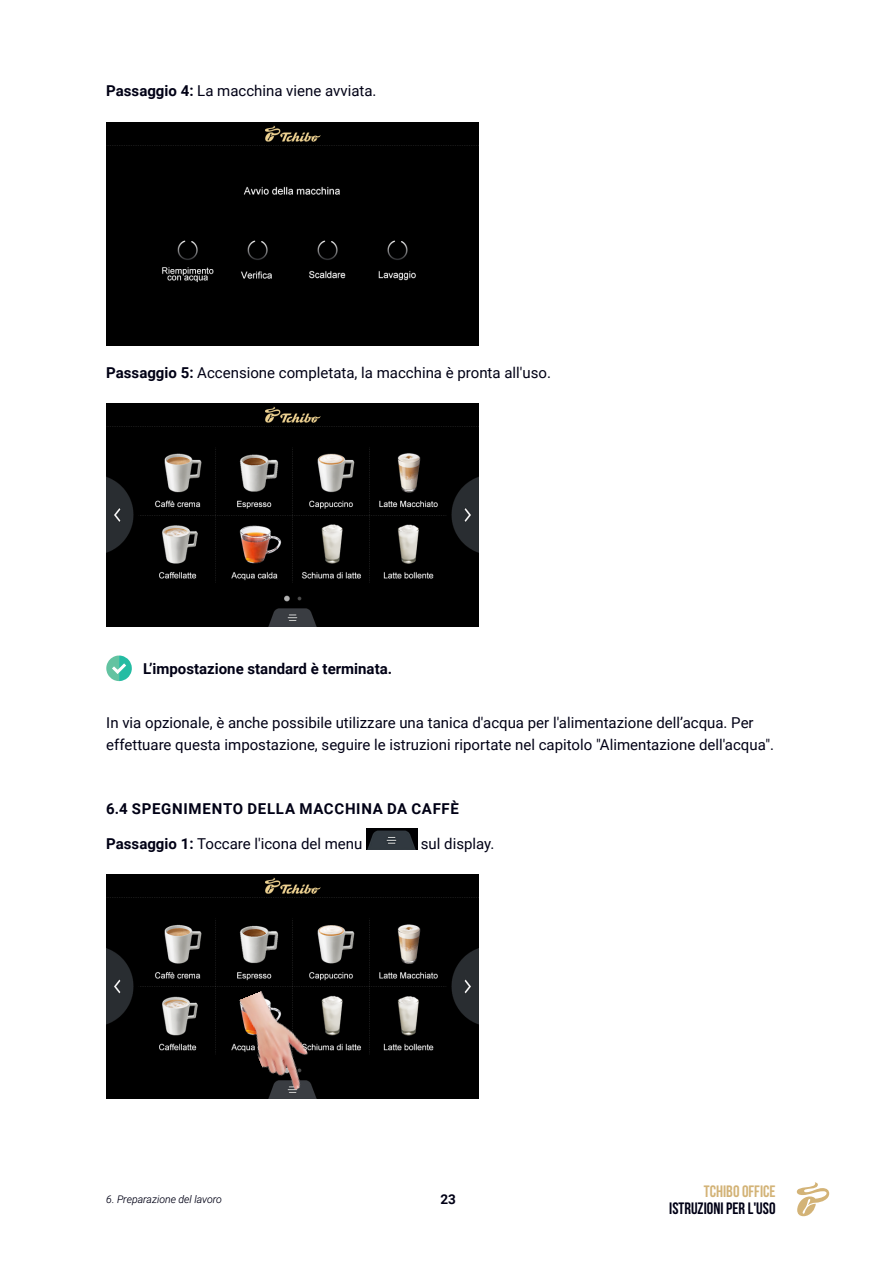
<style>
.page{position:relative;width:893px;height:1263px;background:#fff}
.page>*{position:absolute;margin:0;border:0;box-sizing:border-box;transform-origin:0 0}
.t1{font:700 16.5px "Bebas Neue";color:#000015}
.t2{font:700 16.5px "Bebas Neue";color:#d3b377}
.t3{font:15px/22.5px "Roboto";color:#000015}
.Überschrift_2{font:700 15px "Roboto";letter-spacing:.05em;color:#000015}
.Überschrift_2-2{font:700 15px "Roboto";letter-spacing:.01em;color:#000015}
.t4{font:700 13.5px "Roboto";color:#000015}
.t5{font:italic 10.5px "Roboto";color:#000015}
.s1{font-weight:700}
</style>
<div class="page">
<svg style="left:797px;top:1182px;width:32px;height:34px"></svg>
<svg style="left:106px;top:655px;width:26px;height:27px"></svg>
<img style="left:106px;top:403px;width:372px;height:224px">
<div style="left:106px;top:122px;width:372px;height:223px;background:#000"></div>
<img style="left:366px;top:829px;width:51px;height:20px">
<img style="left:106px;top:875px;width:372px;height:223px">
<img style="left:235px;top:983px;width:84px;height:115px">
<p class="t3" style="left:106px;top:79px;width:272px"><span class="s1">Passaggio 4:</span> La macchina viene avviata.</p>
<p class="t3" style="left:106px;top:361px;width:446px"><span class="s1">Passaggio 5:</span> Accensione completata, la macchina è pronta all'uso.</p>
<p class="Überschrift_2-2" style="left:143px;top:658px;width:251px">L’impostazione standard è terminata.</p>
<p class="t3" style="left:106px;top:711px;width:669px">In via opzionale, è anche possibile utilizzare una tanica d'acqua per l'alimentazione dell’acqua. Per effettuare questa impostazione, seguire le istruzioni riportate nel capitolo "Alimentazione dell'acqua".</p>
<p class="Überschrift_2" style="left:106px;top:798px;width:354px">6.4 SPEGNIMENTO DELLA MACCHINA DA CAFFÈ</p>
<p class="t3" style="left:106px;top:832px;width:258px"><span class="s1">Passaggio 1:</span> Toccare l'icona del menu</p>
<p class="t3" style="left:421px;top:832px;width:75px">sul display.</p>
<p class="t5" style="left:106px;top:1192px;width:117px">6. Preparazione del lavoro</p>
<p class="t4" style="left:440px;top:1190px;width:17px">23</p>
<p class="t2" style="left:704px;top:1182px;width:73px">TCHIBO OFFICE</p>
<p class="t1" style="left:669px;top:1199px;width:108px">ISTRUZIONI PER L'USO</p>
</div>
